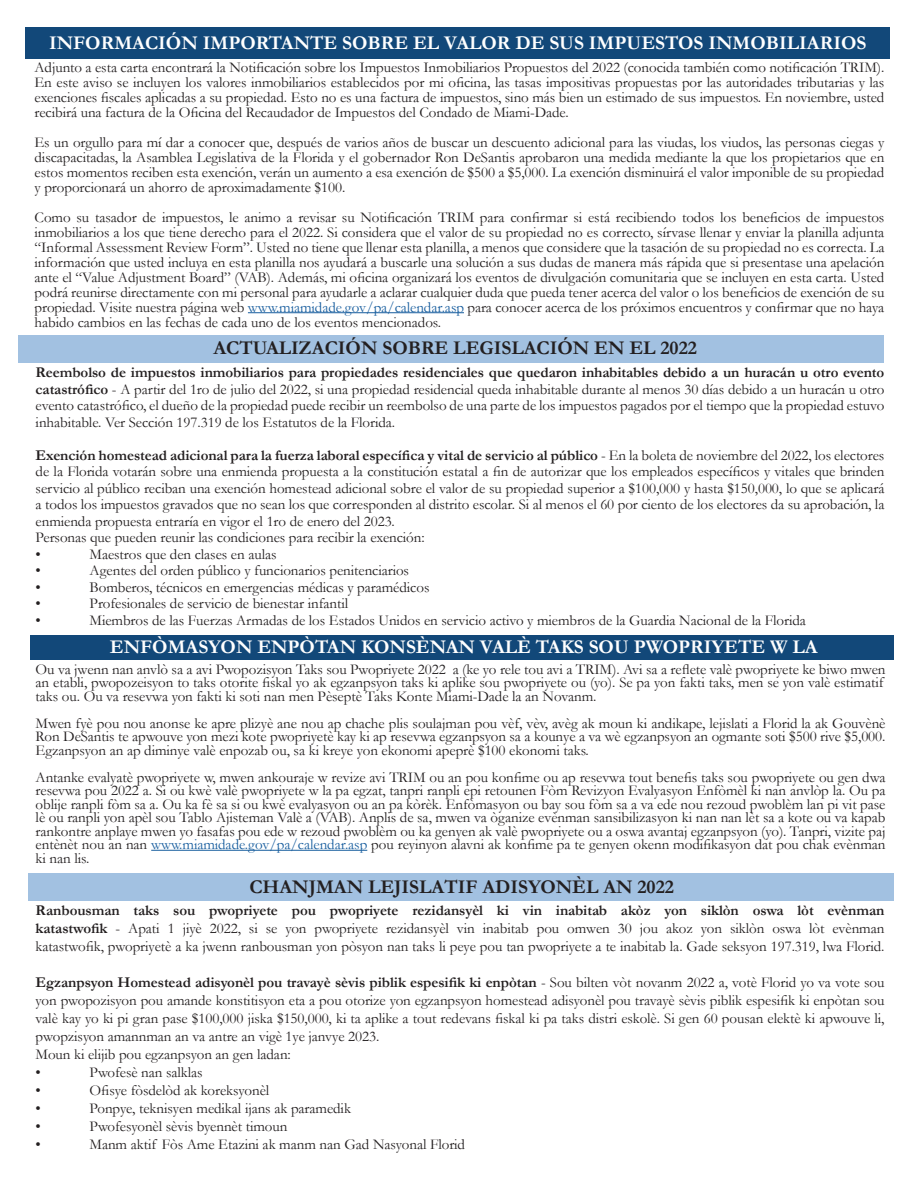
<style>
.page{position:relative;width:918px;height:1188px;background:#fff}
.page>*{position:absolute;margin:0;border:0;box-sizing:border-box;transform-origin:0 0}
.t1{font:700 19.5px "Garamond";color:#fff}
.t2{font:700 19.5px "Garamond";color:#231f20}
.t3{font:15px/15px "Garamond";letter-spacing:-.005em;color:#231f20;text-align:justify}
.s1{color:#175d9e}
.s2{font-weight:700}
</style>
<div class="page">
<div style="left:28px;top:873px;width:865px;height:28px;background:#a2c1e1"></div>
<div style="left:18px;top:335px;width:865px;height:27px;background:#a2c1e1"></div>
<div style="left:30px;top:635px;width:864px;height:25px;background:#124879"></div>
<div style="left:26px;top:27px;width:864px;height:31px;background:#124879"></div>
<hr style="left:248px;top:312px;width:216px;height:1px;background:#175d9e">
<hr style="left:151px;top:850px;width:216px;height:1px;background:#175d9e">
<p class="t1" style="left:49px;top:30px;width:819px">INFORMACIÓN IMPORTANTE SOBRE EL VALOR DE SUS IMPUESTOS INMOBILIARIOS</p>
<p class="t3" style="left:35px;top:59px;width:851px">Adjunto a esta carta encontrará la Notificación sobre los Impuestos Inmobiliarios Propuestos del 2022 (conocida también como notificación TRIM).<br>En este aviso se incluyen los valores inmobiliarios establecidos por mi oficina, las tasas impositivas propuestas por las autoridades tributarias y las exenciones fiscales aplicadas a su propiedad. Esto no es una factura de impuestos, sino más bien un estimado de sus impuestos. En noviembre, usted recibirá una factura de la Oficina del Recaudador de Impuestos del Condado de Miami-Dade.</p>
<p class="t3" style="left:35px;top:134px;width:851px">Es un orgullo para mí dar a conocer que, después de varios años de buscar un descuento adicional para las viudas, los viudos, las personas ciegas y discapacitadas, la Asamblea Legislativa de la Florida y el gobernador Ron DeSantis aprobaron una medida mediante la que los propietarios que en estos momentos reciben esta exención, verán un aumento a esa exención de $500 a $5,000. La exención disminuirá el valor imponible de su propiedad y proporcionará un ahorro de aproximadamente $100.</p>
<p class="t3" style="left:35px;top:209px;width:851px">Como su tasador de impuestos, le animo a revisar su Notificación TRIM para confirmar si está recibiendo todos los beneficios de impuestos inmobiliarios a los que tiene derecho para el 2022. Si considera que el valor de su propiedad no es correcto, sírvase llenar y enviar la planilla adjunta “Informal Assessment Review Form”. Usted no tiene que llenar esta planilla, a menos que considere que la tasación de su propiedad no es correcta. La información que usted incluya en esta planilla nos ayudará a buscarle una solución a sus dudas de manera más rápida que si presentase una apelación ante el “Value Adjustment Board” (VAB). Además, mi oficina organizará los eventos de divulgación comunitaria que se incluyen en esta carta. Usted podrá reunirse directamente con mi personal para ayudarle a aclarar cualquier duda que pueda tener acerca del valor o los beneficios de exención de su propiedad. Visite nuestra página web <span class="s1">www.miamidade.gov/pa/calendar.asp</span> para conocer acerca de los próximos encuentros y confirmar que no haya habido cambios en las fechas de cada uno de los eventos mencionados.</p>
<p class="t2" style="left:213px;top:335px;width:485px">ACTUALIZACIÓN SOBRE LEGISLACIÓN EN EL 2022</p>
<p class="t3" style="left:36px;top:364px;width:850px;line-height:16.5px"><span class="s2">Reembolso de impuestos inmobiliarios para propiedades residenciales que quedaron inhabitables debido a un huracán u otro evento catastrófico</span> - A partir del 1ro de julio del 2022, si una propiedad residencial queda inhabitable durante al menos 30 días debido a un huracán u otro evento catastrófico, el dueño de la propiedad puede recibir un reembolso de una parte de los impuestos pagados por el tiempo que la propiedad estuvo inhabitable. Ver Sección 197.319 de los Estatutos de la Florida.</p>
<p class="t3" style="left:36px;top:446px;width:850px;line-height:16.5px"><span class="s2">Exención homestead adicional para la fuerza laboral específica y vital de servicio al público</span> - En la boleta de noviembre del 2022, los electores de la Florida votarán sobre una enmienda propuesta a la constitución estatal a fin de autorizar que los empleados específicos y vitales que brinden servicio al público reciban una exención homestead adicional sobre el valor de su propiedad superior a $100,000 y hasta $150,000, lo que se aplicará a todos los impuestos gravados que no sean los que corresponden al distrito escolar. Si al menos el 60 por ciento de los electores da su aprobación, la enmienda propuesta entraría en vigor el 1ro de enero del 2023.</p>
<p class="t3" style="left:36px;top:530px;width:391px">Personas que pueden reunir las condiciones para recibir la exención:</p>
<p class="t3" style="left:36px;top:546px;width:7px">•</p>
<p class="t3" style="left:90px;top:546px;width:188px">Maestros que den clases en aulas</p>
<p class="t3" style="left:36px;top:563px;width:7px">•</p>
<p class="t3" style="left:90px;top:563px;width:321px">Agentes del orden público y funcionarios penitenciarios</p>
<p class="t3" style="left:36px;top:579px;width:7px">•</p>
<p class="t3" style="left:90px;top:579px;width:341px">Bomberos, técnicos en emergencias médicas y paramédicos</p>
<p class="t3" style="left:36px;top:596px;width:7px">•</p>
<p class="t3" style="left:90px;top:596px;width:260px">Profesionales de servicio de bienestar infantil</p>
<p class="t3" style="left:36px;top:612px;width:7px">•</p>
<p class="t3" style="left:90px;top:612px;width:718px">Miembros de las Fuerzas Armadas de los Estados Unidos en servicio activo y miembros de la Guardia Nacional de la Florida</p>
<p class="t1" style="left:110px;top:633px;width:709px">ENFÒMASYON ENPÒTAN KONSÈNAN VALÈ TAKS SOU PWOPRIYETE W LA</p>
<p class="t3" style="left:36px;top:662px;width:851px;line-height:13.5px;text-align:left">Ou va jwenn nan anvlò sa a avi Pwopozisyon Taks sou Pwopriyete 2022 a (ke yo rele tou avi a TRIM). Avi sa a reflete valè pwopriyete ke biwo mwen an etabli, pwopozeisyon to taks otorite fiskal yo ak egzanpsyon taks ki aplike sou pwopriyete ou (yo). Se pa yon fakti taks, men se yon valè estimatif taks ou. Ou va resevwa yon fakti ki soti nan men Pèseptè Taks Konte Miami-Dade la an Novanm.</p>
<p class="t3" style="left:36px;top:716px;width:851px;line-height:13.5px">Mwen fyè pou nou anonse ke apre plizyè ane nou ap chache plis soulajman pou vèf, vèv, avèg ak moun ki andikape, lejislati a Florid la ak Gouvènè Ron DeSantis te apwouve yon mezi kote pwopriyetè kay ki ap resevwa egzanpsyon sa a kounye a va wè egzanpsyon an ogmante soti $500 rive $5,000.<br>Egzanpsyon an ap diminye valè enpozab ou, sa ki kreye yon ekonomi apeprè $100 ekonomi taks.</p>
<p class="t3" style="left:36px;top:770px;width:851px;line-height:13.5px">Antanke evalyatè pwopriyete w, mwen ankouraje w revize avi TRIM ou an pou konfime ou ap resevwa tout benefis taks sou pwopriyete ou gen dwa resevwa pou 2022 a. Si ou kwè valè pwopriyete w la pa egzat, tanpri ranpli epi retounen Fòm Revizyon Evalyasyon Enfòmèl ki nan anvlòp la. Ou pa oblije ranpli fòm sa a. Ou ka fè sa si ou kwè evalyasyon ou an pa kòrèk. Enfòmasyon ou bay sou fòm sa a va ede nou rezoud pwoblèm lan pi vit pase lè ou ranpli yon apèl sou Tablo Ajisteman Valè a (VAB). Anplis de sa, mwen va òganize evènman sansibilizasyon ki nan nan lèt sa a kote ou va kapab rankontre anplaye mwen yo fasafas pou ede w rezoud pwoblèm ou ka genyen ak valè pwopriyete ou a oswa avantaj egzanpsyon (yo). Tanpri, vizite paj entènèt nou an nan <span class="s1">www.miamidade.gov/pa/calendar.asp</span> pou reyinyon alavni ak konfime pa te genyen okenn modifikasyon dat pou chak evènman ki nan lis.</p>
<p class="t2" style="left:249px;top:874px;width:426px">CHANJMAN LEJISLATIF ADISYONÈL AN 2022</p>
<p class="t3" style="left:36px;top:901px;width:850px;line-height:18px"><span class="s2">Ranbousman taks sou pwopriyete pou pwopriyete rezidansyèl ki vin inabitab akòz yon siklòn oswa lòt evènman katastwofik</span> - Apati 1 jiyè 2022, si se yon pwopriyete rezidansyèl vin inabitab pou omwen 30 jou akoz yon siklòn oswa lòt evènman katastwofik, pwopriyetè a ka jwenn ranbousman yon pòsyon nan taks li peye pou tan pwopriyete a te inabitab la. Gade seksyon 197.319, lwa Florid.</p>
<p class="t3" style="left:36px;top:973px;width:850px;line-height:18px"><span class="s2">Egzanpsyon Homestead adisyonèl pou travayè sèvis piblik espesifik ki enpòtan</span> - Sou bilten vòt novanm 2022 a, votè Florid yo va vote sou yon pwopozisyon pou amande konstitisyon eta a pou otorize yon egzanpsyon homestead adisyonèl pou travayè sèvis piblik espesifik ki enpòtan sou valè kay yo ki pi gran pase $100,000 jiska $150,000, ki ta aplike a tout redevans fiskal ki pa taks distri eskolè. Si gen 60 pousan elektè ki apwouve li, pwopzisyon amannman an va antre an vigè 1ye janvye 2023.</p>
<p class="t3" style="left:36px;top:1046px;width:257px">Moun ki elijib pou egzanpsyon an gen ladan:</p>
<p class="t3" style="left:36px;top:1064px;width:7px">•</p>
<p class="t3" style="left:90px;top:1064px;width:115px">Pwofesè nan salklas</p>
<p class="t3" style="left:36px;top:1082px;width:7px">•</p>
<p class="t3" style="left:90px;top:1082px;width:181px">Ofisye fòsdelòd ak koreksyonèl</p>
<p class="t3" style="left:36px;top:1100px;width:7px">•</p>
<p class="t3" style="left:90px;top:1100px;width:263px">Ponpye, teknisyen medikal ijans ak paramedik</p>
<p class="t3" style="left:36px;top:1118px;width:7px">•</p>
<p class="t3" style="left:90px;top:1118px;width:199px">Pwofesyonèl sèvis byennèt timoun</p>
<p class="t3" style="left:36px;top:1136px;width:7px">•</p>
<p class="t3" style="left:90px;top:1136px;width:377px">Manm aktif Fòs Ame Etazini ak manm nan Gad Nasyonal Florid</p>
</div>
